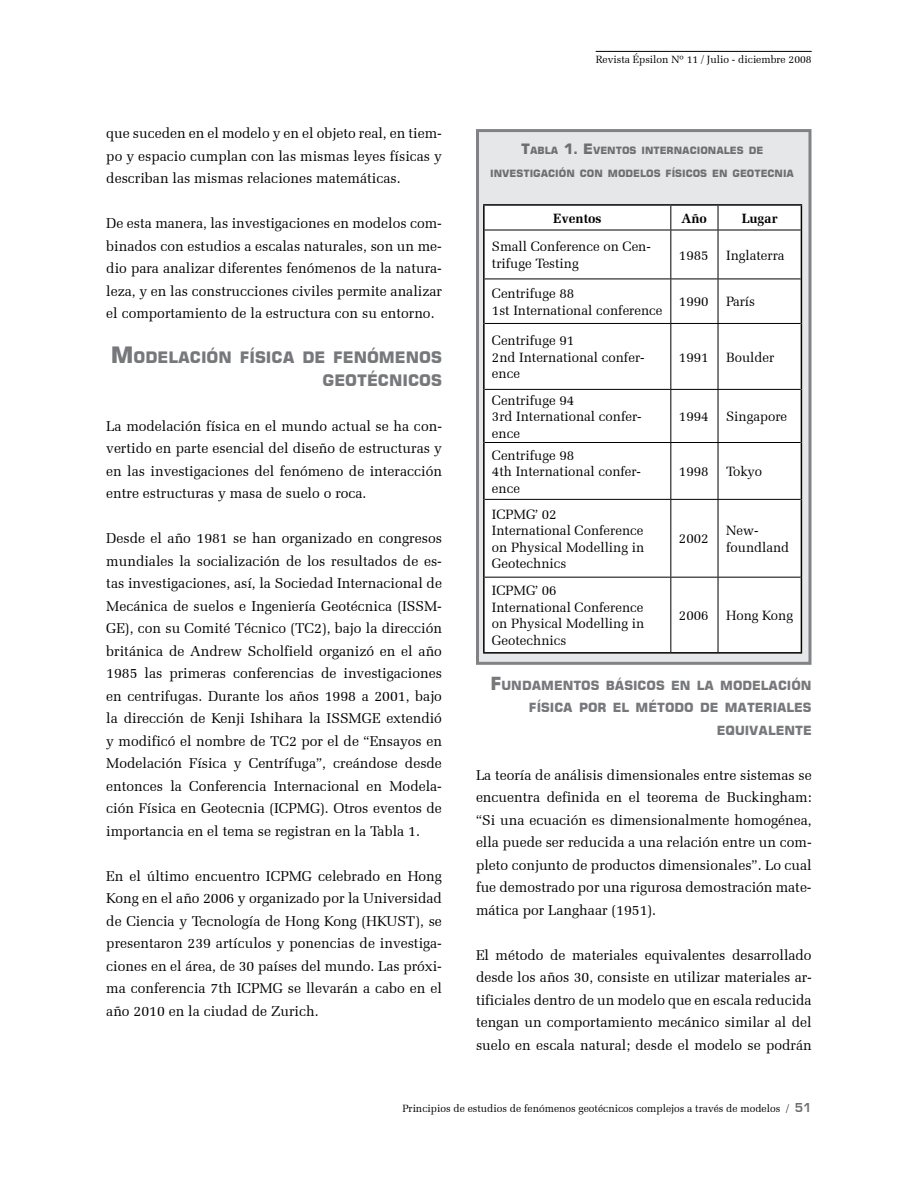
<style>
.page{position:relative;width:918px;height:1188px;background:#fff}
.page>*{position:absolute;margin:0;border:0;box-sizing:border-box;transform-origin:0 0}
.t1{font:700 15.75px/22.5px "Square 721 BT";color:#77787b;text-align:right}
.t2{font:14.25px/22.5px "Zapf Elliptical 711 BT";color:#000;text-align:justify}
.t3{font:13.5px/16.5px "Zapf Elliptical 711 BT";color:#000}
.t4{font:700 13.5px "Zapf Elliptical 711 BT";color:#000}
.t5{font:700 12.6px/22.5px "Square 721 BT";color:#77787b;text-align:right}
.t6{font:10.5px "Zapf Elliptical 711 BT";color:#000}
.t7{font:700 10.05px "Square 721 BT";color:#6d6f71}
.s1{font-size:22.5px}
.s2{font-size:14.25px}
.s3{font-size:18px}
.s4{font-family:"Square 721 Dm Normal";font-size:12px;color:#6d6f71}
</style>
<div class="page">
<hr style="left:596px;top:51px;width:216px;height:1px;background:#000">
<div style="left:476px;top:129px;width:335px;height:536px;background:#e6e7e8;border:3px solid #808285"></div>
<div style="left:485px;top:206px;width:316px;height:446px;background:#fff"></div>
<svg style="left:670px;top:206px;width:1px;height:24px"></svg>
<svg style="left:718px;top:206px;width:1px;height:24px"></svg>
<hr style="left:485px;top:230px;width:186px;height:1px;background:#000">
<hr style="left:671px;top:230px;width:47px;height:1px;background:#000">
<hr style="left:670px;top:230px;width:1px;height:49px;background:#000">
<hr style="left:718px;top:230px;width:83px;height:1px;background:#000">
<hr style="left:718px;top:230px;width:1px;height:49px;background:#000">
<hr style="left:485px;top:279px;width:186px;height:1px;background:#000">
<hr style="left:671px;top:279px;width:47px;height:1px;background:#000">
<hr style="left:670px;top:279px;width:1px;height:44px;background:#000">
<hr style="left:718px;top:279px;width:83px;height:1px;background:#000">
<hr style="left:718px;top:279px;width:1px;height:44px;background:#000">
<hr style="left:485px;top:323px;width:186px;height:1px;background:#000">
<hr style="left:671px;top:323px;width:47px;height:1px;background:#000">
<hr style="left:670px;top:324px;width:1px;height:65px;background:#000">
<hr style="left:718px;top:323px;width:83px;height:1px;background:#000">
<hr style="left:718px;top:324px;width:1px;height:65px;background:#000">
<hr style="left:485px;top:389px;width:186px;height:1px;background:#000">
<hr style="left:671px;top:389px;width:47px;height:1px;background:#000">
<hr style="left:670px;top:390px;width:1px;height:52px;background:#000">
<hr style="left:718px;top:389px;width:83px;height:1px;background:#000">
<hr style="left:718px;top:390px;width:1px;height:52px;background:#000">
<hr style="left:485px;top:442px;width:186px;height:1px;background:#000">
<hr style="left:671px;top:442px;width:47px;height:1px;background:#000">
<hr style="left:670px;top:443px;width:1px;height:56px;background:#000">
<hr style="left:718px;top:442px;width:83px;height:1px;background:#000">
<hr style="left:718px;top:443px;width:1px;height:56px;background:#000">
<hr style="left:485px;top:499px;width:186px;height:1px;background:#000">
<hr style="left:671px;top:499px;width:47px;height:1px;background:#000">
<hr style="left:670px;top:500px;width:1px;height:77px;background:#000">
<hr style="left:718px;top:499px;width:83px;height:1px;background:#000">
<hr style="left:718px;top:500px;width:1px;height:77px;background:#000">
<hr style="left:485px;top:577px;width:186px;height:1px;background:#000">
<hr style="left:671px;top:577px;width:47px;height:1px;background:#000">
<hr style="left:670px;top:578px;width:1px;height:74px;background:#000">
<hr style="left:718px;top:577px;width:83px;height:1px;background:#000">
<hr style="left:718px;top:578px;width:1px;height:74px;background:#000">
<hr style="left:483px;top:204px;width:188px;height:2px;background:#000">
<hr style="left:483px;top:206px;width:2px;height:24px;background:#000">
<hr style="left:671px;top:204px;width:47px;height:2px;background:#000">
<hr style="left:718px;top:204px;width:84px;height:2px;background:#000">
<svg style="left:801px;top:206px;width:1px;height:24px"></svg>
<hr style="left:483px;top:230px;width:2px;height:49px;background:#000">
<hr style="left:801px;top:230px;width:1px;height:49px;background:#000">
<hr style="left:483px;top:279px;width:2px;height:44px;background:#000">
<hr style="left:801px;top:279px;width:1px;height:44px;background:#000">
<hr style="left:483px;top:323px;width:2px;height:66px;background:#000">
<hr style="left:801px;top:323px;width:1px;height:66px;background:#000">
<hr style="left:483px;top:389px;width:2px;height:54px;background:#000">
<hr style="left:801px;top:389px;width:1px;height:54px;background:#000">
<hr style="left:483px;top:443px;width:2px;height:56px;background:#000">
<hr style="left:801px;top:443px;width:1px;height:56px;background:#000">
<hr style="left:483px;top:499px;width:2px;height:78px;background:#000">
<hr style="left:801px;top:499px;width:1px;height:78px;background:#000">
<hr style="left:483px;top:577px;width:2px;height:75px;background:#000">
<hr style="left:801px;top:577px;width:1px;height:75px;background:#000">
<hr style="left:483px;top:652px;width:188px;height:2px;background:#000">
<hr style="left:671px;top:652px;width:47px;height:2px;background:#000">
<hr style="left:718px;top:652px;width:84px;height:2px;background:#000">
<p class="t2" style="left:106px;top:122px;width:337px">que suceden en el modelo y en el objeto real, en tiem&shy;po y espacio cumplan con las mismas leyes físicas y describan las mismas relaciones matemáticas.</p>
<p class="t2" style="left:106px;top:212px;width:337px">De esta manera, las investigaciones en modelos com&shy;binados con estudios a escalas naturales, son un me&shy;dio para analizar diferentes fenómenos de la natura&shy;leza, y en las construcciones civiles permite analizar el comportamiento de la estructura con su entorno.</p>
<p class="t1" style="left:111px;top:346px;width:333px"><span class="s1">M</span> ODELACIÓN FÍSICA DE FENÓMENOS<br>GEOTÉCNICOS</p>
<p class="t2" style="left:106px;top:415px;width:337px">La modelación física en el mundo actual se ha con&shy;vertido en parte esencial del diseño de estructuras y en las investigaciones del fenómeno de interacción entre estructuras y masa de suelo o roca.</p>
<p class="t2" style="left:106px;top:527px;width:337px">Desde el año 1981 se han organizado en congresos mundiales la socialización de los resultados de es&shy;tas investigaciones, así, la Sociedad Internacional de Mecánica de suelos e Ingeniería Geotécnica (ISSM-GE), con su Comité Técnico (TC2), bajo la dirección británica de Andrew Scholfield organizó en el año 1985 las primeras conferencias de investigaciones en centrifugas. Durante los años 1998 a 2001, bajo la dirección de Kenji Ishihara la ISSMGE extendió y modificó el nombre de TC2 por el de “Ensayos en Modelación Física y Centrífuga”, creándose desde entonces la Conferencia Internacional en Modela&shy;ción Física en Geotecnia (ICPMG). Otros eventos de importancia en el tema se registran en la Tabla 1.</p>
<p class="t2" style="left:106px;top:865px;width:337px">En el último encuentro ICPMG celebrado en Hong Kong en el año 2006 y organizado por la Universidad de Ciencia y Tecnología de Hong Kong (HKUST), se presentaron 239 artículos y ponencias de investiga&shy;ciones en el área, de 30 países del mundo. Las próxi&shy;ma conferencia 7th ICPMG se llevarán a cabo en el año 2010 en la ciudad de Zurich.</p>
<p class="t6" style="left:596px;top:53px;width:217px">Revista Épsilon Nº 11 / Julio - diciembre 2008</p>
<p class="t7" style="left:521px;top:144px;width:244px"><span class="s2">T</span>ABLA <span class="s2">1. E</span>VENTOS INTERNACIONALES DE</p>
<p class="t7" style="left:490px;top:167px;width:305px">INVESTIGACIÓN CON MODELOS FÍSICOS EN GEOTECNIA</p>
<p class="t4" style="left:553px;top:210px;width:50px">Eventos</p>
<p class="t4" style="left:682px;top:210px;width:26px">Año</p>
<p class="t4" style="left:742px;top:210px;width:37px">Lugar</p>
<p class="t3" style="left:492px;top:238px;width:160px">Small Conference on Cen&shy;trifuge Testing</p>
<p class="t3" style="left:679px;top:247px;width:31px">1985</p>
<p class="t3" style="left:726px;top:247px;width:60px">Inglaterra</p>
<p class="t3" style="left:492px;top:285px;width:172px">Centrifuge 88<br>1st International conference</p>
<p class="t3" style="left:679px;top:293px;width:31px">1990</p>
<p class="t3" style="left:726px;top:293px;width:30px">París</p>
<p class="t3" style="left:492px;top:332px;width:154px">Centrifuge 91<br>2nd International confer&shy;ence</p>
<p class="t3" style="left:679px;top:349px;width:31px">1991</p>
<p class="t3" style="left:726px;top:349px;width:50px">Boulder</p>
<p class="t3" style="left:492px;top:392px;width:151px">Centrifuge 94<br>3rd International confer&shy;ence</p>
<p class="t3" style="left:492px;top:447px;width:151px">Centrifuge 98<br>4th International confer&shy;ence</p>
<p class="t3" style="left:492px;top:506px;width:154px">ICPMG’ 02<br>International Conference on Physical Modelling in<br>Geotechnics</p>
<p class="t3" style="left:492px;top:582px;width:154px">ICPMG’ 06<br>International Conference on Physical Modelling in<br>Geotechnics</p>
<p class="t3" style="left:679px;top:408px;width:31px">1994</p>
<p class="t3" style="left:726px;top:408px;width:63px">Singapore</p>
<p class="t3" style="left:679px;top:463px;width:31px">1998</p>
<p class="t3" style="left:726px;top:463px;width:37px">Tokyo</p>
<p class="t3" style="left:679px;top:530px;width:31px">2002</p>
<p class="t3" style="left:726px;top:522px;width:65px">New&shy;foundland</p>
<p class="t3" style="left:679px;top:607px;width:31px">2006</p>
<p class="t3" style="left:726px;top:607px;width:68px">Hong Kong</p>
<p class="t5" style="left:491px;top:674px;width:323px"><span class="s3">F</span>UNDAMENTOS BÁSICOS EN LA MODELACIÓN<br>FÍSICA POR EL MÉTODO DE MATERIALES<br>EQUIVALENTE</p>
<p class="t2" style="left:476px;top:764px;width:337px">La teoría de análisis dimensionales entre sistemas se encuentra definida en el teorema de Buckingham: “Si una ecuación es dimensionalmente homogénea, ella puede ser reducida a una relación entre un com&shy;pleto conjunto de productos dimensionales”. Lo cual fue demostrado por una rigurosa demostración mate&shy;mática por Langhaar (1951).</p>
<p class="t2" style="left:476px;top:944px;width:337px">El método de materiales equivalentes desarrollado desde los años 30, consiste en utilizar materiales ar&shy;tificiales dentro de un modelo que en escala reducida tengan un comportamiento mecánico similar al del suelo en escala natural; desde el modelo se podrán</p>
<p class="t6" style="left:403px;top:1103px;width:411px">Principios de estudios de fenómenos geotécnicos complejos a través de modelos / <span class="s4">51</span></p>
</div>
